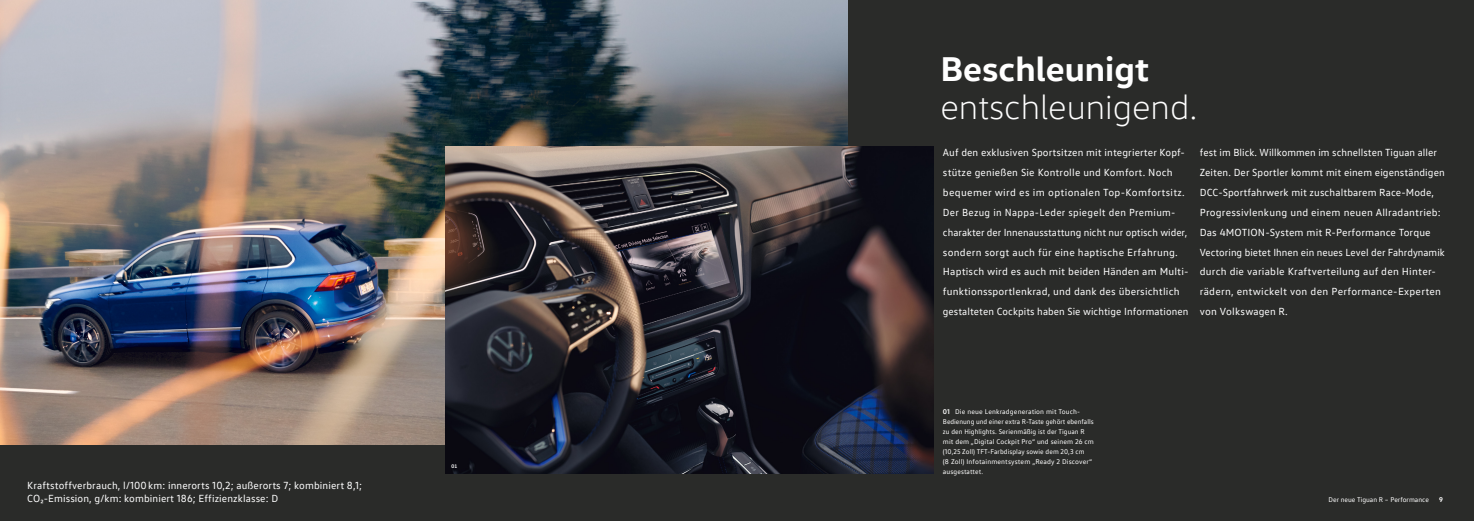
<style>
.page{position:relative;width:1474px;height:521px;background:#fff}
.page>*{position:absolute;margin:0;border:0;box-sizing:border-box;transform-origin:0 0}
.t1{font:300 35px "VW Head";color:#fff}
.t2{font:700 35px "VW Head";color:#fff}
.t3{font:10.5px/19.9px "VW Text";letter-spacing:.01em;color:#fff}
.t4{font:7px/9.9px "VW Text";letter-spacing:.01em;color:#fff}
.t5{font:700 7px "VW Text";color:#fff}
.t6{font:700 5.25px "VW Text";color:#fff}
.s1{font-weight:700}
</style>
<div class="page">
<div style="left:0;top:0;width:1473px;height:521px;background:#2a2b29"></div>
<img style="left:0;top:0;width:847px;height:444px">
<img style="left:445px;top:146px;width:488px;height:328px">
<p class="t3" style="left:27px;top:481px;width:336px;line-height:12.2px">Kraftstoffverbrauch, l/100 km: innerorts 10,2; außerorts 7; kombiniert 8,1;<br>CO₂-Emission, g/km: kombiniert 186; Effizienzklasse: D</p>
<p class="t6" style="left:451px;top:464px;width:7px">01</p>
<h1 class="t2" style="left:940px;top:56px;width:210px">Beschleunigt</h1>
<h1 class="t1" style="left:940px;top:95px;width:258px">entschleunigend.</h1>
<p class="t3" style="left:943px;top:144px;width:247px">Auf den exklusiven Sportsitzen mit integrierter Kopf&shy;stütze genießen Sie Kontrolle und Komfort. Noch bequemer wird es im optionalen Top-Komfortsitz.<br>Der Bezug in Nappa-Leder spiegelt den Premium&shy;charakter der Innenausstattung nicht nur optisch wider, sondern sorgt auch für eine haptische Erfahrung.<br>Haptisch wird es auch mit beiden Händen am Multi&shy;funktionssportlenkrad, und dank des übersichtlich gestalteten Cockpits haben Sie wichtige Informationen</p>
<p class="t3" style="left:1199px;top:144px;width:246px">fest im Blick. Willkommen im schnellsten Tiguan aller Zeiten. Der Sportler kommt mit einem eigenständigen DCC-Sportfahrwerk mit zuschaltbarem Race-Mode, Progressivlenkung und einem neuen Allradantrieb:<br>Das 4MOTION-System mit R-Performance Torque Vectoring bietet Ihnen ein neues Level der Fahrdynamik durch die variable Kraftverteilung auf den Hinter&shy;rädern, entwickelt von den Performance-Experten von Volkswagen R.</p>
<p class="t4" style="left:943px;top:408px;width:152px"><span class="s1">01</span> Die neue Lenkradgeneration mit Touch-Bedienung und einer extra R-Taste gehört ebenfalls zu den Highlights. Serienmäßig ist der Tiguan R mit dem „Digital Cockpit Pro“ und seinem 26 cm (10,25 Zoll) TFT-Farbdisplay sowie dem 20,3 cm<br>(8 Zoll) Infotainmentsystem „Ready 2 Discover“ ausgestattet.</p>
<p class="t4" style="left:1328px;top:495px;width:102px">Der neue Tiguan R – Performance</p>
<p class="t5" style="left:1439px;top:497px;width:5px">9</p>
</div>
